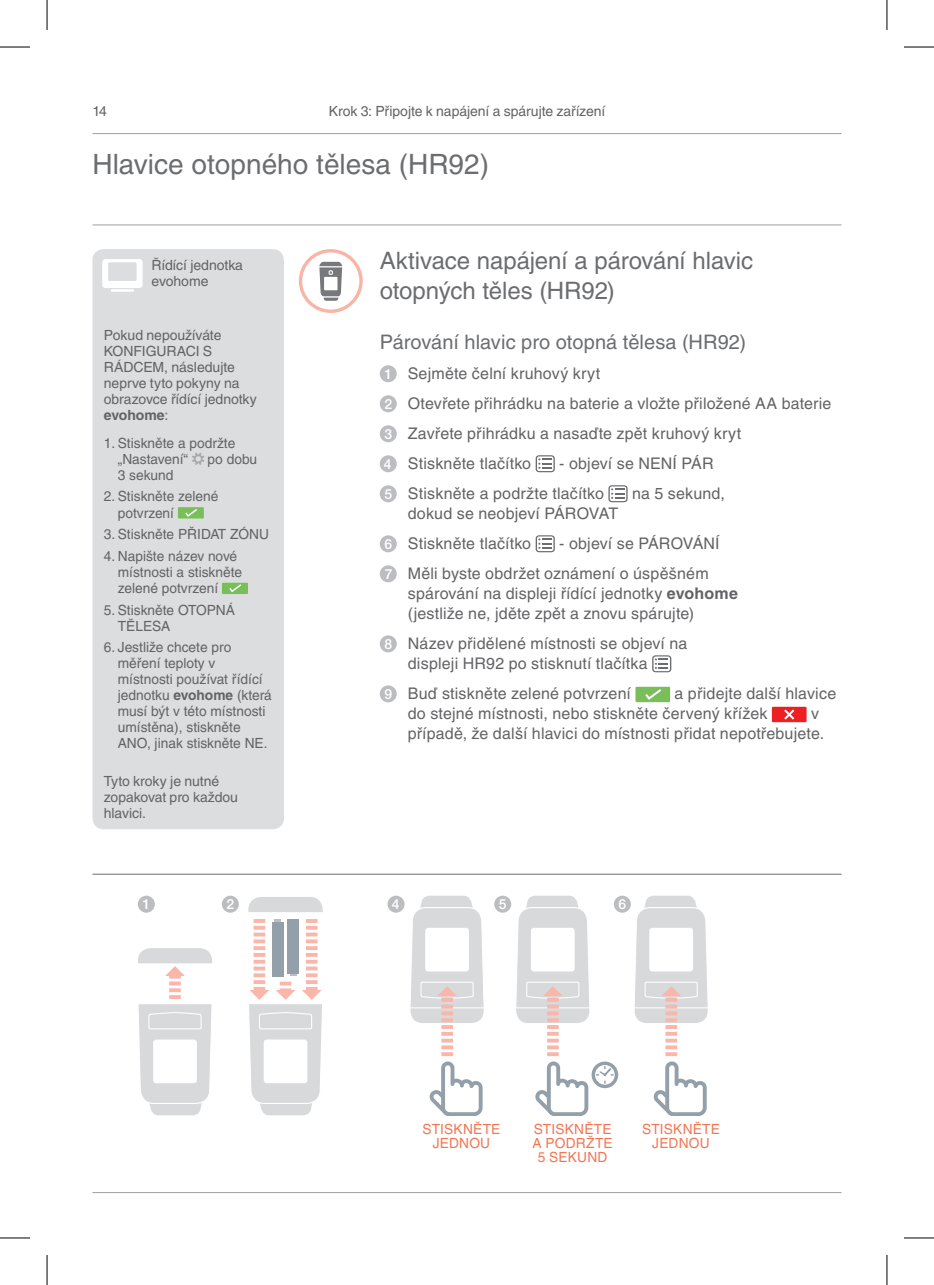
<style>
.page{position:relative;width:934px;height:1285px;background:#fff}
.page>*{position:absolute;margin:0;border:0;box-sizing:border-box;transform-origin:0 0}
.t1{font:28px "Helvetica CE";color:#6c6d70}
.t2{font:24px/30px "Helvetica CE";letter-spacing:-.005em;color:#6c6d70}
.t3{font:20px "Helvetica CE";letter-spacing:.005em;color:#6c6d70}
.t4{font:16px/30px "Helvetica CE";letter-spacing:.01em;color:#636366}
.t5{font:14px/16px "Helvetica CE";color:#636366}
.t6{font:14px/14px "Helvetica CE";letter-spacing:.015em;color:#f37653;text-align:center}
.t7{font:500 14px "Helvetica Neue";color:#fff}
.s1{font-weight:700}
.s2{font-family:"Helvetica Neue";font-weight:500;font-size:14px;color:#fff}
</style>
<div class="page">
<hr style="left:92px;top:224px;width:749px;height:1px;background:#9d9fa2">
<hr style="left:92px;top:1192px;width:749px;height:1px;background:#9d9fa2">
<hr style="left:92px;top:133px;width:749px;height:1px;background:#9d9fa2">
<div style="left:379px;top:365px;width:17px;height:17px;background:#bcbdc0;border-radius:50%"></div>
<div style="left:379px;top:395px;width:17px;height:17px;background:#bcbdc0;border-radius:50%"></div>
<div style="left:379px;top:425px;width:17px;height:17px;background:#bcbdc0;border-radius:50%"></div>
<div style="left:379px;top:455px;width:17px;height:17px;background:#bcbdc0;border-radius:50%"></div>
<svg style="left:535px;top:455px;width:19px;height:17px"></svg>
<div style="left:379px;top:485px;width:17px;height:17px;background:#bcbdc0;border-radius:50%"></div>
<svg style="left:608px;top:485px;width:19px;height:17px"></svg>
<div style="left:379px;top:535px;width:17px;height:17px;background:#bcbdc0;border-radius:50%"></div>
<svg style="left:535px;top:535px;width:19px;height:17px"></svg>
<div style="left:379px;top:565px;width:17px;height:17px;background:#bcbdc0;border-radius:50%"></div>
<div style="left:379px;top:635px;width:17px;height:17px;background:#bcbdc0;border-radius:50%"></div>
<svg style="left:652px;top:655px;width:19px;height:17px"></svg>
<div style="left:379px;top:685px;width:17px;height:17px;background:#bcbdc0;border-radius:50%"></div>
<svg style="left:635px;top:687px;width:34px;height:15px"></svg>
<svg style="left:771px;top:707px;width:35px;height:15px"></svg>
<div style="left:92px;top:249px;width:192px;height:580px;background:#dcdddf;border-radius:11px"></div>
<svg style="left:192px;top:452px;width:12px;height:13px"></svg>
<svg style="left:178px;top:507px;width:26px;height:11px"></svg>
<svg style="left:222px;top:582px;width:26px;height:12px"></svg>
<div style="left:102px;top:259px;width:40px;height:29px;background:#fff;border-radius:3px"></div>
<div style="left:108px;top:262px;width:29px;height:19px;background:#dcdddf;border-radius:2px"></div>
<hr style="left:111px;top:289px;width:23px;height:3px;background:#fff">
<div style="left:138px;top:895px;width:17px;height:17px;background:#bcbdc0;border-radius:50%"></div>
<div style="left:222px;top:895px;width:17px;height:17px;background:#bcbdc0;border-radius:50%"></div>
<div style="left:387px;top:895px;width:17px;height:17px;background:#bcbdc0;border-radius:50%"></div>
<div style="left:494px;top:895px;width:17px;height:17px;background:#bcbdc0;border-radius:50%"></div>
<div style="left:613px;top:895px;width:17px;height:17px;background:#bcbdc0;border-radius:50%"></div>
<svg style="left:248px;top:897px;width:75px;height:15px"></svg>
<svg style="left:410px;top:895px;width:74px;height:220px"></svg>
<svg style="left:634px;top:895px;width:74px;height:220px"></svg>
<svg style="left:249px;top:919px;width:73px;height:196px"></svg>
<svg style="left:516px;top:895px;width:102px;height:220px"></svg>
<svg style="left:138px;top:948px;width:74px;height:167px"></svg>
<hr style="left:92px;top:874px;width:749px;height:1px;background:#6c6d70">
<svg style="left:299px;top:249px;width:63px;height:64px"></svg>
<hr style="left:0;top:47px;width:30px;height:1px;background:#000">
<hr style="left:903px;top:47px;width:30px;height:1px;background:#000">
<hr style="left:0;top:1237px;width:30px;height:1px;background:#000">
<hr style="left:903px;top:1237px;width:30px;height:1px;background:#000">
<hr style="left:47px;top:0;width:1px;height:30px;background:#000">
<hr style="left:47px;top:1255px;width:1px;height:30px;background:#000">
<hr style="left:886px;top:0;width:1px;height:30px;background:#000">
<hr style="left:886px;top:1255px;width:1px;height:30px;background:#000">
<p class="t5" style="left:92px;top:103px;width:16px">14</p>
<p class="t5" style="left:328px;top:103px;width:278px">Krok 3: Připojte k napájení a spárujte zařízení</p>
<h1 class="t1" style="left:92px;top:148px;width:398px">Hlavice otopného tělesa (HR92)</h1>
<p class="t5" style="left:151px;top:257px;width:93px">Řídící jednotka evohome</p>
<p class="t5" style="left:104px;top:327px;width:155px">Pokud nepoužíváte<br>KONFIGURACI S<br>RÁDCEM, následujte neprve tyto pokyny na obrazovce řídící jednotky <span class="s1">evohome</span>:</p>
<p class="t5" style="left:118px;top:435px;width:119px;text-indent:-14px">1. Stiskněte a podržte „Nastavení“</p>
<p class="t5" style="left:207px;top:451px;width:51px">po dobu</p>
<p class="t5" style="left:118px;top:467px;width:57px">3 sekund</p>
<p class="t5" style="left:118px;top:488px;width:102px;text-indent:-14px">2. Stiskněte zelené potvrzení</p>
<p class="t5" style="left:104px;top:526px;width:167px">3. Stiskněte PŘIDAT ZÓNU</p>
<p class="t5" style="left:118px;top:548px;width:126px;text-indent:-14px">4. Napište název nové místnosti a stiskněte zelené potvrzení</p>
<p class="t5" style="left:118px;top:601px;width:119px;text-indent:-14px">5. Stiskněte OTOPNÁ<br>TĚLESA</p>
<p class="t5" style="left:118px;top:639px;width:156px;text-indent:-14px">6. Jestliže chcete pro měření teploty v místnosti používat řídící jednotku <span class="s1">evohome</span> (která musí být v této místnosti umístěna), stiskněte<br>ANO, jinak stiskněte NE.</p>
<p class="t5" style="left:104px;top:773px;width:136px">Tyto kroky je nutné zopakovat pro každou hlavici.</p>
<h2 class="t2" style="left:379px;top:246px;width:375px">Aktivace napájení a párování hlavic otopných těles (HR92)</h2>
<p class="t3" style="left:379px;top:331px;width:367px">Párování hlavic pro otopná tělesa (HR92)</p>
<p class="t4" style="left:384px;top:358px;width:449px"><span class="s2">1</span> Sejměte čelní kruhový kryt<br><span class="s2">2</span> Otevřete přihrádku na baterie a vložte přiložené AA baterie <span class="s2">3</span> Zavřete přihrádku a nasaďte zpět kruhový kryt<br><span class="s2">4</span> Stiskněte tlačítko</p>
<p class="t4" style="left:384px;top:448px;width:330px;text-indent:175px">- objeví se NENÍ PÁR<br><span class="s2">5</span> Stiskněte a podržte tlačítko</p>
<p class="t4" style="left:631px;top:478px;width:94px">na 5 sekund,</p>
<p class="t4" style="left:384px;top:498px;width:235px;text-indent:23px">dokud se neobjeví PÁROVAT<br><span class="s2">6</span> Stiskněte tlačítko</p>
<p class="t4" style="left:385px;top:528px;width:336px;text-indent:174px">- objeví se PÁROVÁNÍ<br><span class="s2">7</span> Měli byste obdržet oznámení o úspěšném</p>
<p class="t4" style="left:407px;top:583px;width:331px;line-height:20px">spárování na displeji řídící jednotky <span class="s1">evohome </span>(jestliže ne, jděte zpět a znovu spárujte)</p>
<p class="t4" style="left:407px;top:633px;width:281px;line-height:20px;text-indent:-23px"><span class="s2">8</span> Název přidělené místnosti se objeví na displeji HR92 po stisknutí tlačítka</p>
<p class="t4" style="left:384px;top:678px;width:248px"><span class="s2">9</span> Buď stiskněte zelené potvrzení</p>
<p class="t4" style="left:407px;top:683px;width:430px;line-height:20px;text-indent:267px">a přidejte další hlavice do stejné místnosti, nebo stiskněte červený křížek</p>
<p class="t4" style="left:407px;top:703px;width:418px;line-height:20px;text-indent:403px">v případě, že další hlavici do místnosti přidat nepotřebujete.</p>
<p class="t7" style="left:142px;top:895px;width:9px">1</p>
<p class="t7" style="left:226px;top:895px;width:9px">2</p>
<p class="t7" style="left:391px;top:895px;width:9px">4</p>
<p class="t7" style="left:498px;top:895px;width:9px">5</p>
<p class="t7" style="left:618px;top:895px;width:9px">6</p>
<p class="t6" style="left:422px;top:1122px;width:79px">STISKNĚTE<br>JEDNOU</p>
<p class="t6" style="left:532px;top:1122px;width:82px">STISKNĚTE<br>A PODRŽTE<br>5 SEKUND</p>
<p class="t6" style="left:642px;top:1122px;width:79px">STISKNĚTE<br>JEDNOU</p>
</div>
